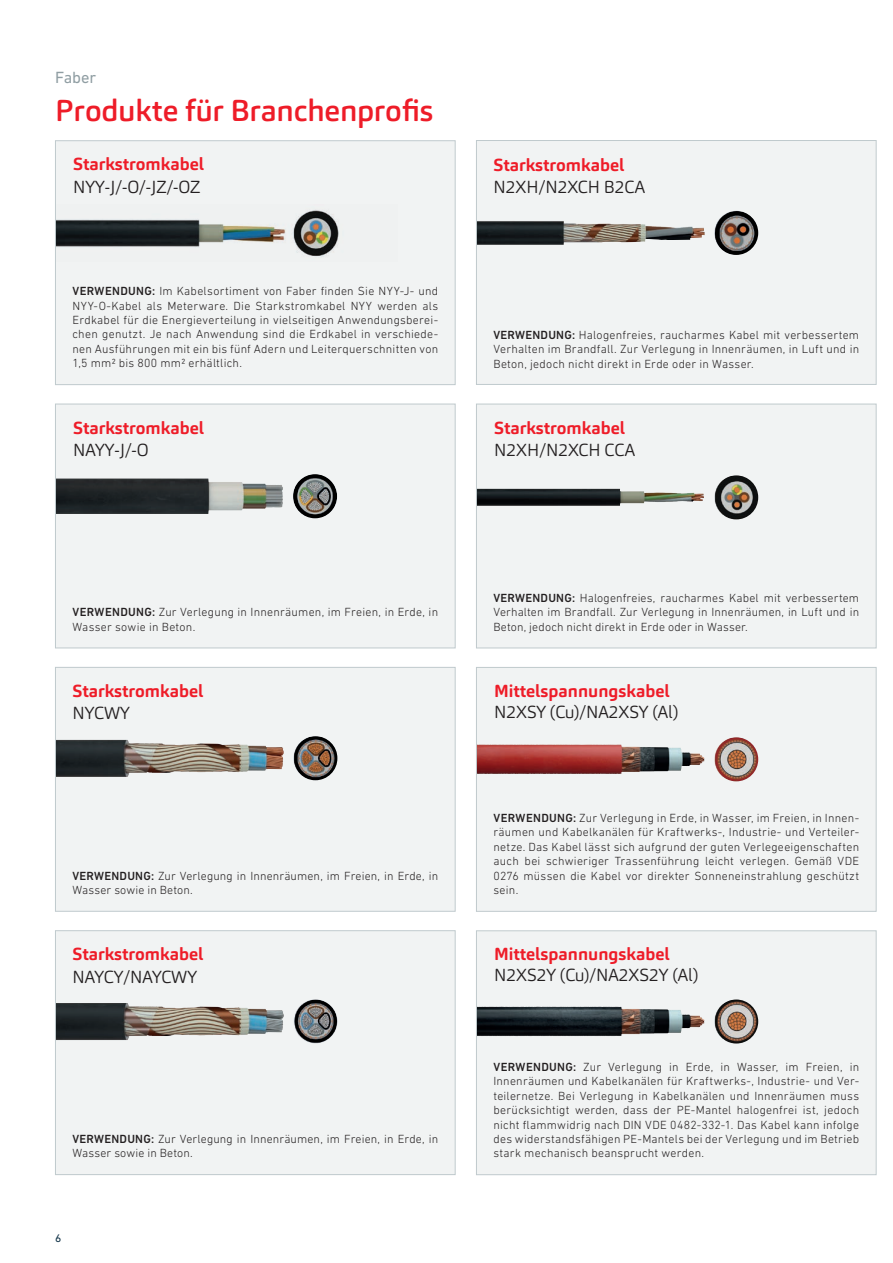
<style>
.page{position:relative;width:893px;height:1263px;background:#fff}
.page>*{position:absolute;margin:0;border:0;box-sizing:border-box;transform-origin:0 0}
.t1{font:500 30px "Carnas";letter-spacing:-.01em;color:#ee1c28}
.t2{font:700 17.25px "Carnas";color:#ee1c28}
.t3{font:300 17.25px "Carnas";color:#231f20}
.t4{font:16.5px "DIN Next W1 G";letter-spacing:-.005em;color:#909ea3}
.t5{font:300 12px/14.4px "DIN Next W1 G";letter-spacing:.015em;color:#231f20;text-align:justify}
.t6{font:11.25px "DIN Next W1 G";color:#0f3146}
.s1{font-weight:500}
</style>
<div class="page">
<div style="left:476px;top:931px;width:400px;height:244px;background:#eef1f1"></div>
<div style="left:476px;top:404px;width:400px;height:244px;background:#eef1f1"></div>
<img style="left:478px;top:475px;width:280px;height:44px">
<div style="left:476px;top:404px;width:400px;height:244px;border:1px solid #c0cacd"></div>
<div style="left:55px;top:404px;width:400px;height:244px;background:#eef1f1"></div>
<img style="left:57px;top:474px;width:280px;height:44px">
<div style="left:55px;top:931px;width:400px;height:243px;background:#eef1f1"></div>
<img style="left:57px;top:999px;width:280px;height:44px">
<div style="left:55px;top:930px;width:400px;height:245px;border:1px solid #c0cacd"></div>
<div style="left:476px;top:141px;width:400px;height:243px;background:#eef1f1"></div>
<img style="left:478px;top:211px;width:280px;height:44px">
<div style="left:476px;top:140px;width:400px;height:245px;border:1px solid #c0cacd"></div>
<div style="left:476px;top:667px;width:400px;height:244px;background:#eef1f1"></div>
<img style="left:479px;top:737px;width:279px;height:44px">
<div style="left:55px;top:141px;width:400px;height:244px;background:#eef1f1"></div>
<img style="left:57px;top:210px;width:282px;height:47px">
<div style="left:55px;top:141px;width:400px;height:244px;border:1px solid #c0cacd"></div>
<div style="left:55px;top:667px;width:400px;height:244px;background:#eef1f1"></div>
<img style="left:57px;top:736px;width:280px;height:44px">
<img style="left:478px;top:999px;width:280px;height:44px">
<div style="left:55px;top:404px;width:400px;height:244px;border:1px solid #c0cacd"></div>
<div style="left:55px;top:667px;width:400px;height:244px;border:1px solid #c0cacd"></div>
<div style="left:476px;top:667px;width:400px;height:244px;border:1px solid #c0cacd"></div>
<div style="left:476px;top:930px;width:400px;height:245px;border:1px solid #c0cacd"></div>
<h3 class="t4" style="left:55px;top:68px;width:43px">Faber</h3>
<h1 class="t1" style="left:55px;top:91px;width:379px">Produkte für Branchenprofis</h1>
<h2 class="t2" style="left:73px;top:153px;width:132px">Starkstromkabel</h2>
<h2 class="t3" style="left:73px;top:176px;width:129px">NYY-J/-O/-JZ/-OZ</h2>
<p class="t5" style="left:72px;top:284px;width:367px"><span class="s1">VERWENDUNG:</span> Im Kabelsortiment von Faber finden Sie NYY-J- und NYY-O-Kabel als Meterware. Die Starkstromkabel NYY werden als Erdkabel für die Energieverteilung in vielseitigen Anwendungsberei&shy;chen genutzt. Je nach Anwendung sind die Erdkabel in verschiede&shy;nen Ausführungen mit ein bis fünf Adern und Leiterquerschnitten von 1,5 mm2 bis 800 mm2 erhältlich.</p>
<h2 class="t2" style="left:73px;top:416px;width:132px">Starkstromkabel</h2>
<h2 class="t3" style="left:73px;top:439px;width:77px">NAYY-J/-O</h2>
<p class="t5" style="left:72px;top:605px;width:367px"><span class="s1">VERWENDUNG:</span> Zur Verlegung in Innenräumen, im Freien, in Erde, in<br>Wasser sowie in Beton.</p>
<h2 class="t2" style="left:72px;top:680px;width:132px">Starkstromkabel</h2>
<h2 class="t3" style="left:72px;top:702px;width:59px">NYCWY</h2>
<p class="t5" style="left:72px;top:868px;width:367px"><span class="s1">VERWENDUNG:</span> Zur Verlegung in Innenräumen, im Freien, in Erde, in<br>Wasser sowie in Beton.</p>
<h2 class="t2" style="left:72px;top:943px;width:132px">Starkstromkabel</h2>
<h2 class="t3" style="left:72px;top:966px;width:126px">NAYCY/NAYCWY</h2>
<p class="t5" style="left:72px;top:1131px;width:367px"><span class="s1">VERWENDUNG:</span> Zur Verlegung in Innenräumen, im Freien, in Erde, in<br>Wasser sowie in Beton.</p>
<p class="t6" style="left:55px;top:1231px;width:8px">6</p>
<h2 class="t2" style="left:493px;top:154px;width:132px">Starkstromkabel</h2>
<h2 class="t3" style="left:493px;top:176px;width:153px">N2XH/N2XCH B2CA</h2>
<p class="t5" style="left:493px;top:328px;width:367px"><span class="s1">VERWENDUNG:</span> Halogenfreies, raucharmes Kabel mit verbessertem Verhalten im Brandfall. Zur Verlegung in Innenräumen, in Luft und in Beton, jedoch nicht direkt in Erde oder in Wasser.</p>
<h2 class="t2" style="left:494px;top:416px;width:132px">Starkstromkabel</h2>
<h2 class="t3" style="left:494px;top:439px;width:142px">N2XH/N2XCH CCA</h2>
<p class="t5" style="left:493px;top:590px;width:367px"><span class="s1">VERWENDUNG:</span> Halogenfreies, raucharmes Kabel mit verbessertem Verhalten im Brandfall. Zur Verlegung in Innenräumen, in Luft und in Beton, jedoch nicht direkt in Erde oder in Wasser.</p>
<h2 class="t2" style="left:494px;top:680px;width:177px">Mittelspannungskabel</h2>
<h2 class="t3" style="left:494px;top:701px;width:186px">N2XSY (Cu)/NA2XSY (Al)</h2>
<p class="t5" style="left:493px;top:810px;width:367px"><span class="s1">VERWENDUNG:</span> Zur Verlegung in Erde, in Wasser, im Freien, in Innen&shy;räumen und Kabelkanälen für Kraftwerks-, Industrie- und Verteiler&shy;netze. Das Kabel lässt sich aufgrund der guten Verlegeeigenschaften auch bei schwieriger Trassenführung leicht verlegen. Gemäß VDE 0276 müssen die Kabel vor direkter Sonneneinstrahlung geschützt sein.</p>
<h2 class="t2" style="left:494px;top:943px;width:177px">Mittelspannungskabel</h2>
<h2 class="t3" style="left:494px;top:964px;width:206px">N2XS2Y (Cu)/NA2XS2Y (Al)</h2>
<p class="t5" style="left:493px;top:1059px;width:367px"><span class="s1">VERWENDUNG:</span> Zur Verlegung in Erde, in Wasser, im Freien, in Innenräumen und Kabelkanälen für Kraftwerks-, Industrie- und Ver&shy;teilernetze. Bei Verlegung in Kabelkanälen und Innenräumen muss berücksichtigt werden, dass der PE-Mantel halogenfrei ist, jedoch nicht flammwidrig nach DIN VDE 0482-332-1. Das Kabel kann infolge des widerstandsfähigen PE-Mantels bei der Verlegung und im Betrieb stark mechanisch beansprucht werden.</p>
</div>
